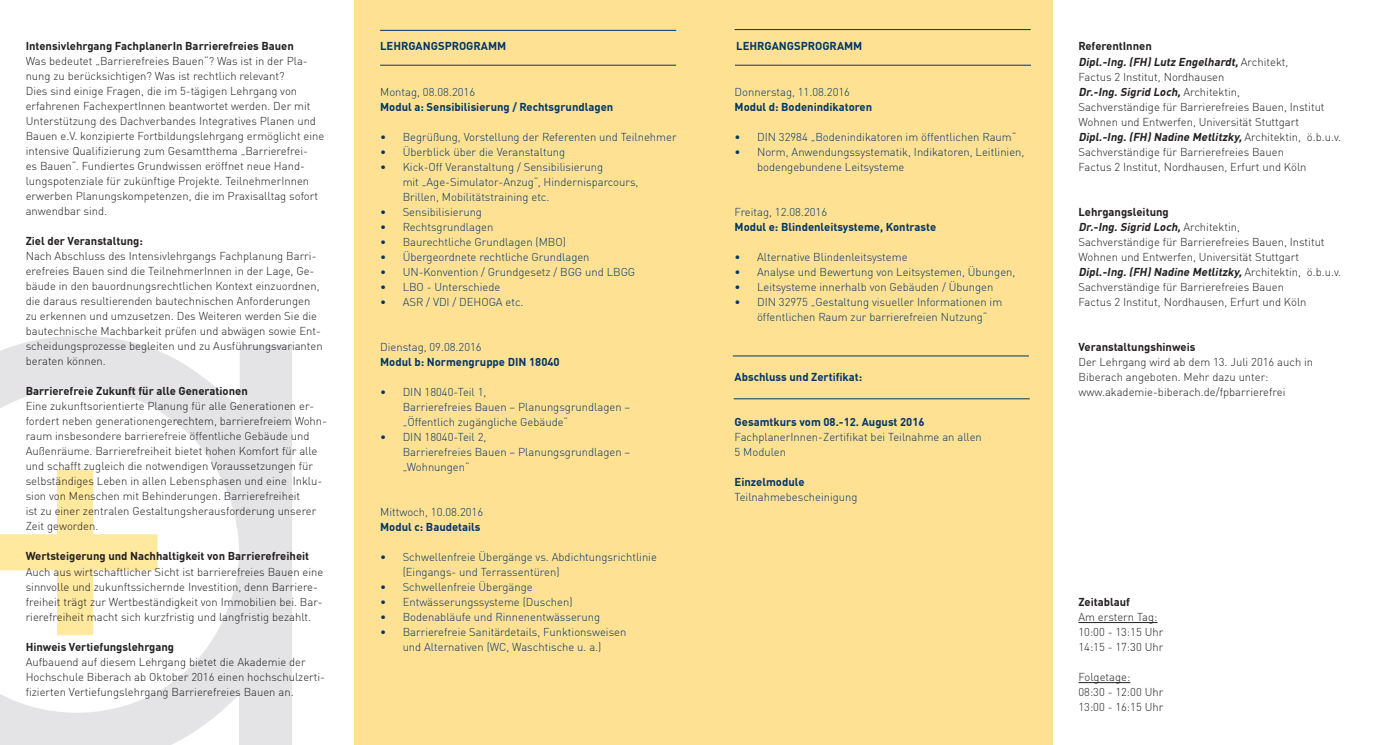
<style>
.page{position:relative;width:1386px;height:745px;background:#fff}
.page>*{position:absolute;margin:0;border:0;box-sizing:border-box;transform-origin:0 0}
.Absatzformat_3{font:300 11.25px/15px "DIN";color:#231f20}
.t1{font:300 11.25px/15px "DIN";color:#003667}
.t2{font:700 11.25px "DIN";color:#003667}
.Absatzformat_3-2{font:700 11.25px "DIN";color:#231f20}
.t3{font:italic 700 11.25px/15px "DIN";color:#231f20}
.s1{font-weight:700;font-style:italic}
.s2{font-weight:300;font-style:normal}
.s3{font-style:normal}
</style>
<div class="page">
<div style="left:354px;top:0;width:349px;height:744px;background:#ffe193"></div>
<div style="left:703px;top:0;width:349px;height:744px;background:#ffe193"></div>
<svg style="left:0;top:335px;width:292px;height:409px;fill:#e4e4e6"></svg>
<svg style="left:0;top:469px;width:157px;height:165px"></svg>
<hr style="left:735px;top:65px;width:296px;height:1px;background:#003667">
<hr style="left:380px;top:65px;width:296px;height:1px;background:#003667">
<hr style="left:1078px;top:622px;width:79px;height:1px;background:#231f20">
<hr style="left:1078px;top:682px;width:52px;height:1px;background:#231f20">
<hr style="left:380px;top:30px;width:296px;height:1px;background:#003667">
<hr style="left:734px;top:29px;width:296px;height:1px;background:#003667">
<hr style="left:733px;top:355px;width:295px;height:1px;background:#003667">
<hr style="left:733px;top:398px;width:296px;height:1px;background:#003667">
<p class="Absatzformat_3-2" style="left:26px;top:38px;width:270px">Intensivlehrgang FachplanerIn Barrierefreies Bauen</p>
<p class="Absatzformat_3" style="left:26px;top:53px;width:283px">Was bedeutet „Barrierefreies Bauen“? Was ist in der Pla&shy;nung zu berücksichtigen? Was ist rechtlich relevant?</p>
<p class="Absatzformat_3" style="left:26px;top:83px;width:300px">Dies sind einige Fragen, die im 5-tägigen Lehrgang von erfahrenen FachexpertInnen beantwortet werden. Der mit Unterstützung des Dachverbandes Integratives Planen und Bauen e.V. konzipierte Fortbildungslehrgang ermöglicht eine intensive Qualifizierung zum Gesamtthema „Barrierefrei-<br>es Bauen“. Fundiertes Grundwissen eröffnet neue Hand&shy;lungspotenziale für zukünftige Projekte. TeilnehmerInnen erwerben Planungskompetenzen, die im Praxisalltag sofort anwendbar sind.</p>
<p class="Absatzformat_3-2" style="left:26px;top:233px;width:119px">Ziel der Veranstaltung:</p>
<p class="Absatzformat_3" style="left:26px;top:248px;width:298px">Nach Abschluss des Intensivlehrgangs Fachplanung Barri&shy;erefreies Bauen sind die TeilnehmerInnen in der Lage, Ge&shy;bäude in den bauordnungsrechtlichen Kontext einzuordnen, die daraus resultierenden bautechnischen Anforderungen zu erkennen und umzusetzen. Des Weiteren werden Sie die bautechnische Machbarkeit prüfen und abwägen sowie Ent&shy;scheidungsprozesse begleiten und zu Ausführungsvarianten</p>
<p class="Absatzformat_3" style="left:26px;top:353px;width:82px">beraten können.</p>
<p class="Absatzformat_3-2" style="left:26px;top:383px;width:224px">Barrierefreie Zukunft für alle Generationen</p>
<p class="Absatzformat_3" style="left:26px;top:398px;width:303px">Eine zukunftsorientierte Planung für alle Generationen er&shy;fordert neben generationengerechtem, barrierefreiem Wohn&shy;raum insbesondere barrierefreie öffentliche Gebäude und Außenräume. Barrierefreiheit bietet hohen Komfort für alle und schafft zugleich die notwendigen Voraussetzungen für</p>
<p class="Absatzformat_3" style="left:26px;top:473px;width:298px">selbständiges Leben in allen Lebensphasen und eine Inklu&shy;sion von Menschen mit Behinderungen. Barrierefreiheit</p>
<p class="Absatzformat_3" style="left:26px;top:503px;width:292px">ist zu einer zentralen Gestaltungsherausforderung unserer</p>
<p class="Absatzformat_3" style="left:26px;top:518px;width:74px">Zeit geworden.</p>
<p class="Absatzformat_3-2" style="left:26px;top:548px;width:285px">Wertsteigerung und Nachhaltigkeit von Barrierefreiheit</p>
<p class="Absatzformat_3" style="left:26px;top:563px;width:299px">Auch aus wirtschaftlicher Sicht ist barrierefreies Bauen eine sinnvolle und zukunftssichernde Investition, denn Barriere&shy;freiheit trägt zur Wertbeständigkeit von Immobilien bei. Bar&shy;rierefreiheit macht sich kurzfristig und langfristig bezahlt.</p>
<p class="Absatzformat_3-2" style="left:26px;top:638px;width:150px">Hinweis Vertiefungslehrgang</p>
<p class="Absatzformat_3" style="left:26px;top:653px;width:301px">Aufbauend auf diesem Lehrgang bietet die Akademie der<br>Hochschule Biberach ab Oktober 2016 einen hochschulzerti&shy;fizierten Vertiefungslehrgang Barrierefreies Bauen an.</p>
<p class="t2" style="left:380px;top:39px;width:128px">LEHRGANGSPROGRAMM</p>
<p class="t2" style="left:736px;top:39px;width:128px">LEHRGANGSPROGRAMM</p>
<p class="Absatzformat_3-2" style="left:1078px;top:39px;width:75px">ReferentInnen</p>
<p class="Absatzformat_3" style="left:1078px;top:54px;width:211px"><span class="s1">Dipl.-Ing.(FH)Lutz Engelhardt,</span>A rc h i t e k t ,<br>Factus 2 Institut, Nordhausen</p>
<p class="t3" style="left:1078px;top:83px;width:163px">Dr.-Ing.Sigrid Loch,<span class="s2">A rc h i t e k t i n ,</span></p>
<p class="Absatzformat_3" style="left:1078px;top:99px;width:248px">Sachverständige für Barrierefreies Bauen, Institut</p>
<p class="Absatzformat_3" style="left:1078px;top:114px;width:222px">Wohnen und Entwerfen, Universität Stuttgart</p>
<p class="Absatzformat_3" style="left:1078px;top:129px;width:264px"><span class="s1">Dipl.-Ing.(FH)Nadine Metlitzky,</span>A rc h i t e k t i n , ö . b . u . v .<br>Sachverständige für Barrierefreies Bauen<br>Factus 2 Institut, Nordhausen, Erfurt und Köln</p>
<p class="t3" style="left:1078px;top:203px;width:163px"><span class="s3">Lehrgangsleitung<br></span>Dr.-Ing.Sigrid Loch,<span class="s2">A rc h i t e k t i n ,</span></p>
<p class="Absatzformat_3" style="left:1078px;top:234px;width:248px">Sachverständige für Barrierefreies Bauen, Institut</p>
<p class="Absatzformat_3" style="left:1078px;top:249px;width:222px">Wohnen und Entwerfen, Universität Stuttgart</p>
<p class="Absatzformat_3" style="left:1078px;top:264px;width:264px"><span class="s1">Dipl.-Ing.(FH)Nadine Metlitzky,</span>A rc h i t e k t i n , ö . b . u . v .<br>Sachverständige für Barrierefreies Bauen<br>Factus 2 Institut, Nordhausen, Erfurt und Köln</p>
<p class="Absatzformat_3-2" style="left:1078px;top:339px;width:118px">Veranstaltungshinweis</p>
<p class="Absatzformat_3" style="left:1078px;top:354px;width:236px">Der Lehrgang wird ab dem 13. Juli 2016 auch in</p>
<p class="Absatzformat_3" style="left:1078px;top:369px;width:191px">Biberach angeboten. Mehr dazu unter:</p>
<p class="Absatzformat_3" style="left:1078px;top:384px;width:208px">www.akademie-biberach.de/fpbarrierefrei</p>
<p class="t1" style="left:380px;top:84px;width:96px">Montag, 08.08.2016</p>
<p class="t2" style="left:380px;top:99px;width:235px">Modul a: Sensibilisierung / Rechtsgrundlagen</p>
<p class="t1" style="left:380px;top:129px;width:298px">• Begrüßung, Vorstellung der Referenten und Teilnehmer</p>
<p class="t1" style="left:380px;top:144px;width:187px">• Überblick über die Veranstaltung</p>
<p class="t1" style="left:403px;top:159px;width:237px;text-indent:-22px">• Kick-Off Veranstaltung / Sensibilisierung<br>mit „Age-Simulator-Anzug“, Hindernisparcours,<br>Brillen, Mobilitätstraining etc.</p>
<p class="t1" style="left:380px;top:204px;width:103px">• Sensibilisierung</p>
<p class="t1" style="left:380px;top:219px;width:115px">• Rechtsgrundlagen</p>
<p class="t1" style="left:380px;top:234px;width:187px">• Baurechtliche Grundlagen (MBO)</p>
<p class="t1" style="left:380px;top:249px;width:211px">• Übergeordnete rechtliche Grundlagen</p>
<p class="t1" style="left:380px;top:264px;width:256px">• UN-Konvention / Grundgesetz / BGG und LBGG</p>
<p class="t1" style="left:380px;top:279px;width:122px">• LBO - Unterschiede</p>
<p class="t1" style="left:380px;top:294px;width:145px">• ASR / VDI / DEHOGA etc.</p>
<p class="t1" style="left:380px;top:339px;width:103px">Dienstag, 09.08.2016</p>
<p class="t2" style="left:380px;top:354px;width:181px">Modul b: Normengruppe DIN 18040</p>
<p class="t1" style="left:403px;top:384px;width:229px;text-indent:-22px">• DIN 18040-Teil 1,<br>Barrierefreies Bauen – Planungsgrundlagen – „Öffentlich zugängliche Gebäude“</p>
<p class="t1" style="left:403px;top:429px;width:229px;text-indent:-22px">• DIN 18040-Teil 2,<br>Barrierefreies Bauen – Planungsgrundlagen – „Wohnungen“</p>
<p class="t1" style="left:380px;top:504px;width:104px">Mittwoch, 10.08.2016</p>
<p class="t2" style="left:380px;top:519px;width:102px">Modul c: Baudetails</p>
<p class="t1" style="left:403px;top:549px;width:256px;text-indent:-22px">• Schwellenfreie Übergänge vs. Abdichtungsrichtlinie (Eingangs- und Terrassentüren)</p>
<p class="t1" style="left:380px;top:579px;width:154px">• Schwellenfreie Übergänge</p>
<p class="t1" style="left:380px;top:594px;width:194px">• Entwässerungssysteme (Duschen)</p>
<p class="t1" style="left:380px;top:609px;width:221px">• Bodenabläufe und Rinnenentwässerung</p>
<p class="t1" style="left:380px;top:624px;width:248px;text-align:center">• Barrierefreie Sanitärdetails, Funktionsweisen und Alternativen (WC, Waschtische u. a.)</p>
<p class="t1" style="left:734px;top:84px;width:117px">Donnerstag, 11.08.2016</p>
<p class="t2" style="left:734px;top:99px;width:139px">Modul d: Bodenindikatoren</p>
<p class="t1" style="left:734px;top:129px;width:283px">• DIN 32984 „Bodenindikatoren im öffentlichen Raum“</p>
<p class="t1" style="left:757px;top:144px;width:269px;text-indent:-22px">• Norm, Anwendungssystematik, Indikatoren, Leitlinien, bodengebundene Leitsysteme</p>
<p class="t1" style="left:734px;top:204px;width:94px">Freitag, 12.08.2016</p>
<p class="t2" style="left:734px;top:219px;width:203px">Modul e: Blindenleitsysteme, Kontraste</p>
<p class="t1" style="left:734px;top:249px;width:174px">• Alternative Blindenleitsysteme</p>
<p class="t1" style="left:734px;top:264px;width:282px">• Analyse und Bewertung von Leitsystemen, Übungen,</p>
<p class="t1" style="left:734px;top:279px;width:260px">• Leitsysteme innerhalb von Gebäuden / Übungen</p>
<p class="t1" style="left:757px;top:294px;width:247px;text-indent:-22px">• DIN 32975 „Gestaltung visueller Informationen im öffentlichen Raum zur barrierefreien Nutzung“</p>
<p class="t2" style="left:734px;top:369px;width:129px">Abschluss und Zertifikat:</p>
<p class="t2" style="left:734px;top:414px;width:192px">Gesamtkurs vom 08.-12. August 2016</p>
<p class="t1" style="left:734px;top:429px;width:249px">FachplanerInnen-Zertifikat bei Teilnahme an allen<br>5 Modulen</p>
<p class="t2" style="left:734px;top:474px;width:71px">Einzelmodule</p>
<p class="t1" style="left:734px;top:489px;width:125px">Teilnahmebescheinigung</p>
<p class="Absatzformat_3-2" style="left:1078px;top:594px;width:53px">Zeitablauf</p>
<p class="Absatzformat_3" style="left:1078px;top:609px;width:80px">Am erstern Tag:</p>
<p class="Absatzformat_3" style="left:1078px;top:624px;width:86px">10:00 - 13:15 Uhr</p>
<p class="Absatzformat_3" style="left:1078px;top:639px;width:86px">14:15 - 17:30 Uhr</p>
<p class="Absatzformat_3" style="left:1078px;top:669px;width:53px">Folgetage:</p>
<p class="Absatzformat_3" style="left:1078px;top:684px;width:86px">08:30 - 12:00 Uhr</p>
<p class="Absatzformat_3" style="left:1078px;top:699px;width:86px">13:00 - 16:15 Uhr</p>
</div>
